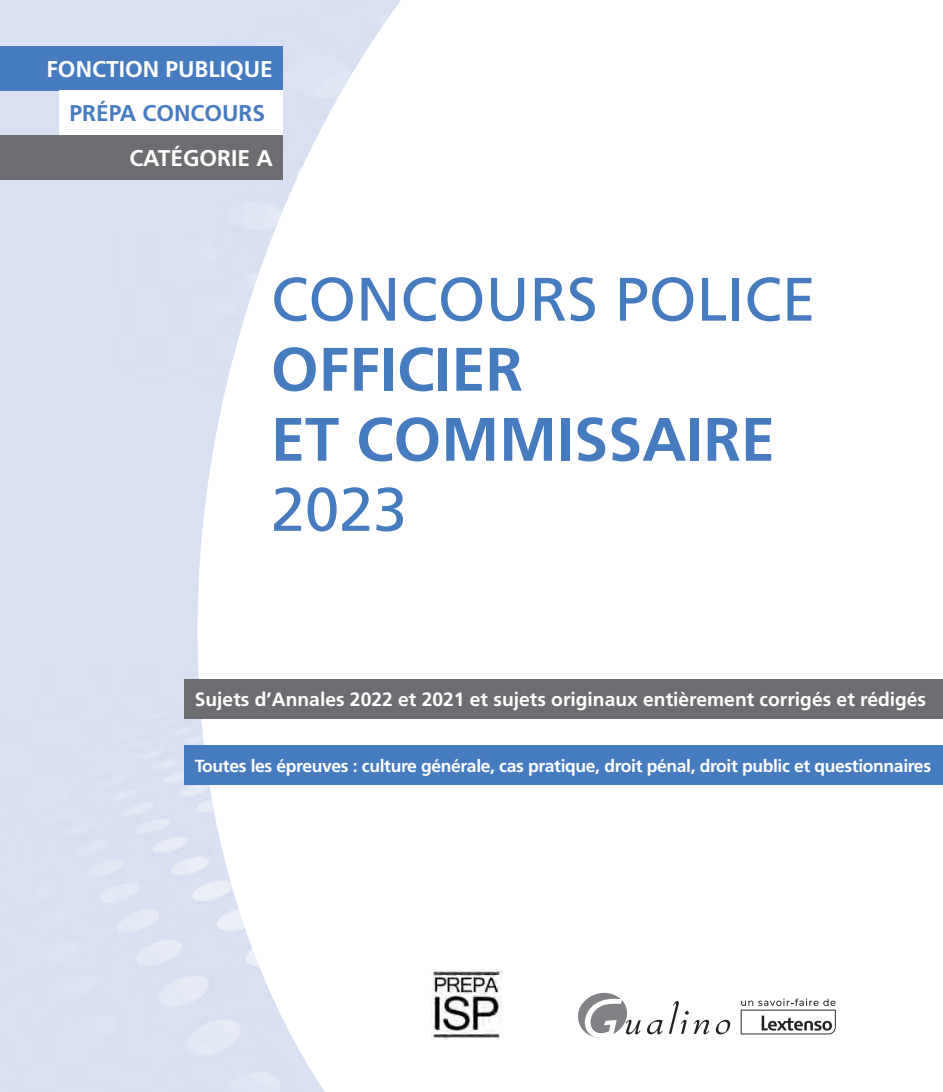
<style>
.page{position:relative;width:943px;height:1092px;background:#fff}
.page>*{position:absolute;margin:0;border:0;box-sizing:border-box;transform-origin:0 0}
.Titre_page1_et_3{font:700 61.25px/70px "Frutiger LT Std";color:#467cbf}
.Titre_page1_et_3-2{font:61.25px "Frutiger LT Std";color:#467cbf}
.t1{font:700 22.75px "Frutiger LT Std";color:#fff}
.t2{font:700 22.75px "Frutiger LT Std";color:#467cbf}
.t3{font:700 19.25px "Frutiger LT Std";color:#fff}
.t4{font:700 17.5px "Frutiger LT Std";letter-spacing:-.02em;color:#fff}
.s1{font-weight:400}
</style>
<div class="page">
<img style="left:0;top:0;width:401px;height:1091px">
<svg style="left:578px;top:993px;width:63px;height:44px"></svg>
<svg style="left:647px;top:1019px;width:15px;height:15px"></svg>
<svg style="left:669px;top:1001px;width:40px;height:33px"></svg>
<svg style="left:715px;top:1019px;width:15px;height:15px"></svg>
<svg style="left:740px;top:998px;width:95px;height:36px"></svg>
<div style="left:185px;top:745px;width:758px;height:39px;background:#467cbf"></div>
<div style="left:185px;top:679px;width:758px;height:39px;background:#6c6d70"></div>
<img style="left:432px;top:969px;width:69px;height:70px">
<div style="left:0;top:46px;width:283px;height:44px;background:#467cbf"></div>
<div style="left:0;top:135px;width:283px;height:44px;background:#6c6d70"></div>
<div style="left:60px;top:90px;width:223px;height:45px;background:#fff"></div>
<p class="t1" style="left:47px;top:56px;width:228px">FONCTION PUBLIQUE</p>
<p class="t2" style="left:69px;top:100px;width:197px">PRÉPA CONCOURS</p>
<p class="t1" style="left:129px;top:144px;width:145px">CATÉGORIE A</p>
<p class="Titre_page1_et_3" style="left:271px;top:264px;width:546px"><span class="s1">CONCOURS POLICE<br></span>OFFICIER<br>ET COMMISSAIRE</p>
<p class="Titre_page1_et_3-2" style="left:271px;top:473px;width:138px">2023</p>
<p class="t3" style="left:195px;top:688px;width:733px">Sujets d’Annales 2022 et 2021 et sujets originaux entièrement corrigés et rédigés</p>
<p class="t4" style="left:195px;top:755px;width:737px">Toutes les épreuves : culture générale, cas pratique, droit pénal, droit public et questionnaires</p>
</div>
